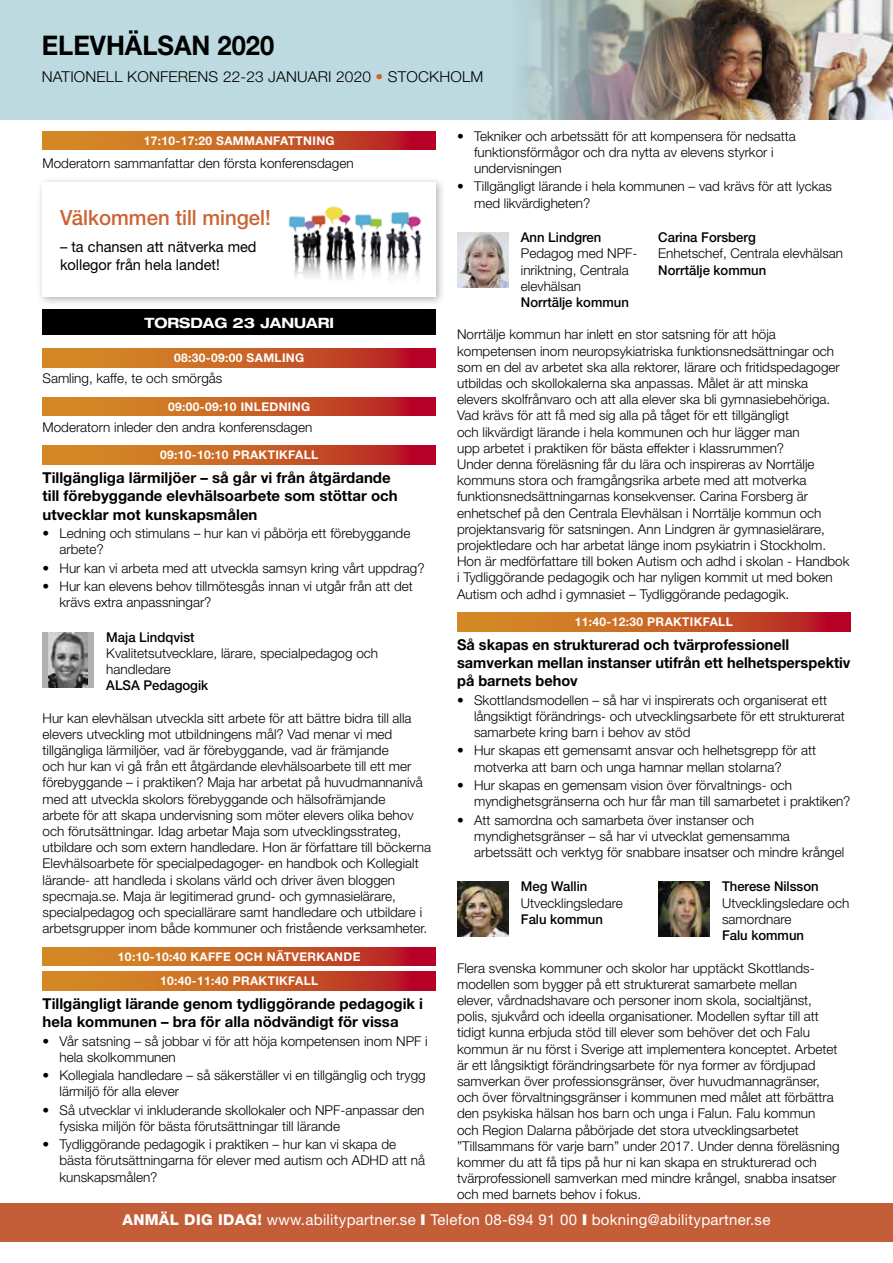
<style>
.page{position:relative;width:893px;height:1263px;background:#fff}
.page>*{position:absolute;margin:0;border:0;box-sizing:border-box;transform-origin:0 0}
.t1{font:700 27px "Helvetica Neue LT Std";color:#000;scale:.94 1}
.t2{font:500 21px "Helvetica Neue LT Std";color:#cb6433}
.t3{font:700 15px/18.5px "Helvetica Neue LT Std";color:#000}
.t4{font:15px "Helvetica Neue LT Std";letter-spacing:.02em;color:#fff}
.t5{font:15px/18px "Helvetica Neue LT Std";color:#000}
.t6{font:300 15px "Helvetica Neue LT Std";letter-spacing:.01em;color:#000}
.t7{font:700 expanded 14.25px "Helvetica Neue";color:#fff}
.t8{font:300 13.5px/16.2px "Helvetica Neue LT Std";color:#000}
.t9{font:500 13.5px "Helvetica Neue LT Std";color:#000}
.t10{font:700 12px/24.8px "Helvetica Neue LT Std";letter-spacing:.03em;color:#fff;text-align:center}
.s1{color:#cb6433}
.s2{font-weight:800}
.s3{font-weight:900}
</style>
<div class="page">
<svg style="left:43px;top:131px;width:393px;height:19px;background:#c85b25"></svg>
<div style="left:36px;top:176px;width:410px;height:132px;background:#000;opacity:.3"></div>
<div style="left:43px;top:182px;width:393px;height:115px;background:#fff"></div>
<img style="left:288px;top:206px;width:134px;height:74px">
<div style="left:43px;top:309px;width:393px;height:26px;background:#000"></div>
<svg style="left:43px;top:348px;width:393px;height:19px;background:#c85b25"></svg>
<svg style="left:43px;top:397px;width:393px;height:19px;background:#c85b25"></svg>
<svg style="left:43px;top:446px;width:393px;height:18px;background:#c85b25"></svg>
<svg style="left:43px;top:947px;width:393px;height:19px;background:#c85b25"></svg>
<svg style="left:43px;top:972px;width:393px;height:18px;background:#c85b25"></svg>
<div style="left:0;top:1203px;width:893px;height:39px;background:#c35e39"></div>
<svg style="left:457px;top:612px;width:393px;height:19px;background:#c85b25"></svg>
<img style="left:457px;top:232px;width:51px;height:55px">
<img style="left:457px;top:881px;width:51px;height:55px">
<div style="left:43px;top:632px;width:51px;height:55px;background:#b1b1b1"></div>
<img style="left:49px;top:632px;width:39px;height:55px">
<img style="left:658px;top:881px;width:51px;height:55px">
<div style="left:0;top:0;width:893px;height:119px;background:#bcdadf"></div>
<img style="left:521px;top:0;width:372px;height:119px">
<h1 class="t1" style="left:42px;top:29px;width:249px">ELEVHÄLSAN 2020</h1>
<p class="t6" style="left:42px;top:67px;width:443px">NATIONELL KONFERENS 22-23 JANUARI 2020 <span class="s1">•</span> STOCKHOLM</p>
<p class="t10" style="left:144px;top:128px;width:193px">17:10-17:20 SAMMANFATTNING</p>
<p class="t8" style="left:43px;top:155px;width:313px">Moderatorn sammanfattar den första konferensdagen</p>
<h2 class="t2" style="left:60px;top:205px;width:212px">Välkommen till mingel!</h2>
<p class="t5" style="left:60px;top:237px;width:198px">– ta chansen att nätverka med kollegor från hela landet!</p>
<p class="t8" style="left:474px;top:128px;width:323px;text-indent:-17px">• Tekniker och arbetssätt för att kompensera för nedsatta funktionsförmågor och dra nytta av elevens styrkor i undervisningen</p>
<p class="t8" style="left:474px;top:178px;width:359px;text-indent:-17px">• Tillgängligt lärande i hela kommunen – vad krävs för att lyckas med likvärdigheten?</p>
<p class="t9" style="left:521px;top:229px;width:82px">Ann Lindgren</p>
<p class="t8" style="left:521px;top:245px;width:118px">Pedagog med NPF&shy;inriktning, Centrala elevhälsan</p>
<p class="t9" style="left:521px;top:294px;width:109px">Norrtälje kommun</p>
<p class="t9" style="left:658px;top:229px;width:99px">Carina Forsberg</p>
<p class="t8" style="left:658px;top:245px;width:186px">Enhetschef, Centrala elevhälsan</p>
<p class="t9" style="left:658px;top:262px;width:109px">Norrtälje kommun</p>
<p class="t7" style="left:144px;top:313px;width:191px">TORSDAG 23 JANUARI</p>
<p class="t10" style="left:174px;top:345px;width:132px">08:30-09:00 SAMLING</p>
<p class="t8" style="left:43px;top:370px;width:181px">Samling, kaffe, te och smörgås</p>
<p class="t10" style="left:168px;top:394px;width:144px">09:00-09:10 INLEDNING</p>
<p class="t8" style="left:43px;top:419px;width:271px">Moderatorn inleder den andra konferensdagen</p>
<p class="t10" style="left:160px;top:442px;width:160px">09:10-10:10 PRAKTIKFALL</p>
<p class="t3" style="left:43px;top:468px;width:357px">Tillgängliga lärmiljöer – så går vi från åtgärdande till förebyggande elevhälsoarbete som stöttar och utvecklar mot kunskapsmålen</p>
<p class="t8" style="left:60px;top:525px;width:352px;text-indent:-17px">• Ledning och stimulans – hur kan vi påbörja ett förebyggande arbete?</p>
<p class="t8" style="left:43px;top:559px;width:384px">• Hur kan vi arbeta med att utveckla samsyn kring vårt uppdrag?</p>
<p class="t8" style="left:60px;top:578px;width:355px;text-indent:-17px">• Hur kan elevens behov tillmötesgås innan vi utgår från att det krävs extra anpassningar?</p>
<p class="t9" style="left:106px;top:629px;width:90px">Maja Lindqvist</p>
<p class="t8" style="left:106px;top:645px;width:273px">Kvalitetsutvecklare, lärare, specialpedagog och handledare</p>
<p class="t9" style="left:106px;top:677px;width:103px">ALSA Pedagogik</p>
<p class="t8" style="left:43px;top:709px;width:390px">Hur kan elevhälsan utveckla sitt arbete för att bättre bidra till alla elevers utveckling mot utbildningens mål? Vad menar vi med tillgängliga lärmiljöer, vad är förebyggande, vad är främjande<br>och hur kan vi gå från ett åtgärdande elevhälsoarbete till ett mer förebyggande – i praktiken? Maja har arbetat på huvudmannanivå med att utveckla skolors förebyggande och hälsofrämjande<br>arbete för att skapa undervisning som möter elevers olika behov och förutsättningar. Idag arbetar Maja som utvecklingsstrateg, utbildare och som extern handledare. Hon är författare till böckerna Elevhälsoarbete för specialpedagoger- en handbok och Kollegialt lärande- att handleda i skolans värld och driver även bloggen specmaja.se. Maja är legitimerad grund- och gymnasielärare, specialpedagog och speciallärare samt handledare och utbildare i arbetsgrupper inom både kommuner och fristående verksamheter.</p>
<p class="t10" style="left:118px;top:944px;width:244px">10:10-10:40 KAFFE OCH NÄTVERKANDE<br>10:40-11:40 PRAKTIKFALL</p>
<p class="t3" style="left:43px;top:994px;width:382px">Tillgängligt lärande genom tydliggörande pedagogik i hela kommunen – bra för alla nödvändigt för vissa</p>
<p class="t8" style="left:60px;top:1032px;width:370px;text-indent:-17px">• Vår satsning – så jobbar vi för att höja kompetensen inom NPF i hela skolkommunen</p>
<p class="t8" style="left:60px;top:1067px;width:368px;text-indent:-17px">• Kollegiala handledare – så säkerställer vi en tillgänglig och trygg lärmiljö för alla elever</p>
<p class="t8" style="left:60px;top:1101px;width:366px;text-indent:-17px">• Så utvecklar vi inkluderande skollokaler och NPF-anpassar den fysiska miljön för bästa förutsättningar till lärande</p>
<p class="t8" style="left:60px;top:1136px;width:367px;text-indent:-17px">• Tydliggörande pedagogik i praktiken – hur kan vi skapa de bästa förutsättningarna för elever med autism och ADHD att nå kunskapsmålen?</p>
<p class="t4" style="left:122px;top:1211px;width:649px"><span class="s2">ANMÄL DIG IDAG!</span> www.abilitypartner.se <span class="s3">I</span> Telefon 08-694 91 00 <span class="s3">I</span> bokning@abilitypartner.se</p>
<p class="t8" style="left:457px;top:326px;width:394px">Norrtälje kommun har inlett en stor satsning för att höja kompetensen inom neuropsykiatriska funktionsnedsättningar och som en del av arbetet ska alla rektorer, lärare och fritidspedagoger utbildas och skollokalerna ska anpassas. Målet är att minska elevers skolfrånvaro och att alla elever ska bli gymnasiebehöriga.<br>Vad krävs för att få med sig alla på tåget för ett tillgängligt<br>och likvärdigt lärande i hela kommunen och hur lägger man<br>upp arbetet i praktiken för bästa effekter i klassrummen?<br>Under denna föreläsning får du lära och inspireras av Norrtälje kommuns stora och framgångsrika arbete med att motverka funktionsnedsättningarnas konsekvenser. Carina Forsberg är enhetschef på den Centrala Elevhälsan i Norrtälje kommun och projektansvarig för satsningen. Ann Lindgren är gymnasielärare, projektledare och har arbetat länge inom psykiatrin i Stockholm.<br>Hon är medförfattare till boken Autism och adhd i skolan - Handbok i Tydliggörande pedagogik och har nyligen kommit ut med boken Autism och adhd i gymnasiet – Tydliggörande pedagogik.</p>
<p class="t10" style="left:575px;top:609px;width:160px">11:40-12:30 PRAKTIKFALL</p>
<p class="t3" style="left:457px;top:635px;width:395px">Så skapas en strukturerad och tvärprofessionell samverkan mellan instanser utifrån ett helhetsperspektiv på barnets behov</p>
<p class="t8" style="left:474px;top:691px;width:372px;text-indent:-17px">• Skottlandsmodellen – så har vi inspirerats och organiserat ett långsiktigt förändrings- och utvecklingsarbete för ett strukturerat samarbete kring barn i behov av stöd</p>
<p class="t8" style="left:474px;top:742px;width:344px;text-indent:-17px">• Hur skapas ett gemensamt ansvar och helhetsgrepp för att motverka att barn och unga hamnar mellan stolarna?</p>
<p class="t8" style="left:474px;top:777px;width:378px;text-indent:-17px">• Hur skapas en gemensam vision över förvaltnings- och myndighetsgränserna och hur får man till samarbetet i praktiken?</p>
<p class="t8" style="left:474px;top:811px;width:372px;text-indent:-17px">• Att samordna och samarbeta över instanser och myndighetsgränser – så har vi utvecklat gemensamma arbetssätt och verktyg för snabbare insatser och mindre krångel</p>
<p class="t9" style="left:521px;top:879px;width:68px">Meg Wallin</p>
<p class="t8" style="left:521px;top:894px;width:103px">Utvecklingsledare</p>
<p class="t9" style="left:521px;top:911px;width:83px">Falu kommun</p>
<p class="t9" style="left:722px;top:879px;width:98px">Therese Nilsson</p>
<p class="t8" style="left:722px;top:894px;width:129px">Utvecklingsledare och samordnare</p>
<p class="t9" style="left:722px;top:927px;width:83px">Falu kommun</p>
<p class="t8" style="left:457px;top:959px;width:384px">Flera svenska kommuner och skolor har upptäckt Skottlands&shy;modellen som bygger på ett strukturerat samarbete mellan<br>elever, vårdnadshavare och personer inom skola, socialtjänst, polis, sjukvård och ideella organisationer. Modellen syftar till att tidigt kunna erbjuda stöd till elever som behöver det och Falu kommun är nu först i Sverige att implementera konceptet. Arbetet är ett långsiktigt förändringsarbete för nya former av fördjupad samverkan över professionsgränser, över huvudmannagränser, och över förvaltningsgränser i kommunen med målet att förbättra den psykiska hälsan hos barn och unga i Falun. Falu kommun och Region Dalarna påbörjade det stora utvecklingsarbetet ”Tillsammans för varje barn” under 2017. Under denna föreläsning kommer du att få tips på hur ni kan skapa en strukturerad och tvärprofessionell samverkan med mindre krångel, snabba insatser och med barnets behov i fokus.</p>
</div>
